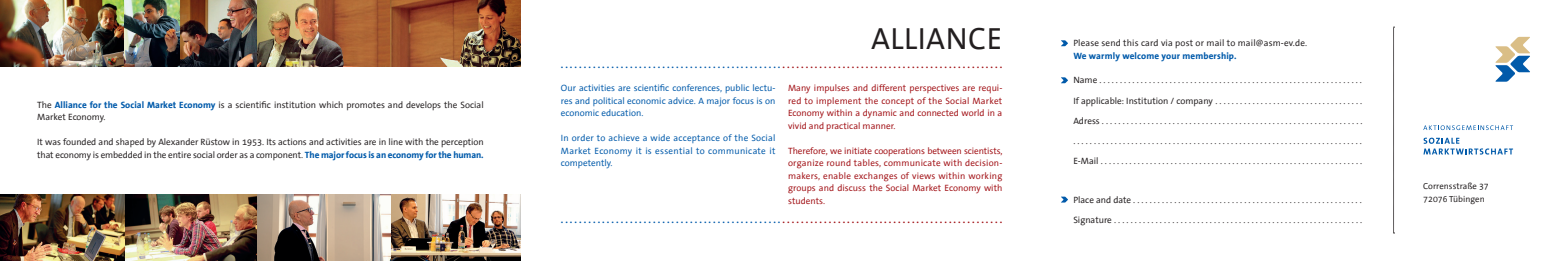
<style>
.page{position:relative;width:1558px;height:261px;background:#fff}
.page>*{position:absolute;margin:0;border:0;box-sizing:border-box;transform-origin:0 0}
.t1{font:30.89px "The Sans Office";letter-spacing:.015em;color:#231f20}
.t2{font:9.19px/20.1px "The Sans Office";color:#231f20}
.t3{font:9.19px/12.5px "The Sans Office";color:#a21217;text-align:justify}
.t4{font:700 9.19px "The Sans Office";letter-spacing:.015em;color:#015aaa}
.t5{font:9.19px/12.5px "The Sans Office";color:#015aaa;text-align:justify}
.t6{font:8.75px/13.1px "The Sans Office";letter-spacing:.005em;color:#231f20}
.s1{font-weight:700;color:#015aaa}
.s2{color:#a21217}
</style>
<div class="page">
<svg style="left:1393px;top:27px;width:1px;height:206px"></svg>
<svg style="left:1061px;top:40px;width:7px;height:6px"></svg>
<svg style="left:1061px;top:77px;width:7px;height:6px"></svg>
<svg style="left:1061px;top:196px;width:7px;height:6px"></svg>
<img style="left:0;top:0;width:181px;height:66px">
<img style="left:181px;top:0;width:340px;height:66px">
<img style="left:0;top:194px;width:521px;height:66px">
<svg style="left:1495px;top:37px;width:35px;height:45px"></svg>
<svg style="left:1423px;top:125px;width:90px;height:5px"></svg>
<svg style="left:1423px;top:137px;width:90px;height:17px"></svg>
<p class="t2" style="left:37px;top:98px;width:448px;line-height:12.5px">The <span class="s1">Alliance for the Social Market Economy</span> is a scientific institution which promotes and develops the Social<br>Market Economy.</p>
<p class="t2" style="left:37px;top:136px;width:448px;line-height:12.5px">It was founded and shaped by Alexander Rüstow in 1953. Its actions and activities are in line with the perception that economy is embedded in the entire social order as a component. <span class="s1">The major focus is an economy for the human.</span></p>
<h1 class="t1" style="left:871px;top:22px;width:133px">ALLIANCE</h1>
<p class="t4" style="left:561px;top:62px;width:443px">· · · · · · · · · · · · · · · · · · · · · · · · · · · · · · · · · · · · · · · · · · · · · · · · <span class="s2">· · · · · · · · · · · · · · · · · · · · · · · · · · · · · · · · · · · · · · · · · · · · · · · ·</span></p>
<p class="t5" style="left:561px;top:82px;width:216px">Our activities are scientific conferences, public lectu&shy;res and political economic advice. A major focus is on economic education.</p>
<p class="t5" style="left:561px;top:132px;width:216px">In order to achieve a wide acceptance of the Social Market Economy it is essential to communicate it competently.</p>
<p class="t3" style="left:788px;top:82px;width:216px">Many impulses and different perspectives are requi&shy;red to implement the concept of the Social Market Economy within a dynamic and connected world in a vivid and practical manner.</p>
<p class="t3" style="left:788px;top:145px;width:216px">Therefore, we initiate cooperations between scientists, organize round tables, communicate with decision&shy;makers, enable exchanges of views within working groups and discuss the Social Market Economy with students.</p>
<p class="t4" style="left:561px;top:217px;width:443px">· · · · · · · · · · · · · · · · · · · · · · · · · · · · · · · · · · · · · · · · · · · · · · · · <span class="s2">· · · · · · · · · · · · · · · · · · · · · · · · · · · · · · · · · · · · · · · · · · · · · · · ·</span></p>
<p class="t2" style="left:1073px;top:33px;width:235px">Please send this card via post or mail to mail@asm-ev.de.</p>
<p class="t4" style="left:1073px;top:51px;width:165px">We warmly welcome your membership.</p>
<p class="t2" style="left:1073px;top:70px;width:291px;text-align:justify">Name . . . . . . . . . . . . . . . . . . . . . . . . . . . . . . . . . . . . . . . . . . . . . . . . . . . . . . . . . . . . . . . .<br>If applicable: Institution / company . . . . . . . . . . . . . . . . . . . . . . . . . . . . . . . . . . . .<br>Adress . . . . . . . . . . . . . . . . . . . . . . . . . . . . . . . . . . . . . . . . . . . . . . . . . . . . . . . . . . . . . . . . . . . . . . . . . . . . . . . . . . . . . . . . . . . . . . . . . . . . . . . . . . . . . . . . . . . . . . . . . . . . . . . . . . . . .<br>E-Mail . . . . . . . . . . . . . . . . . . . . . . . . . . . . . . . . . . . . . . . . . . . . . . . . . . . . . . . . . . . . . . . .</p>
<p class="t2" style="left:1073px;top:189px;width:290px">Place and date . . . . . . . . . . . . . . . . . . . . . . . . . . . . . . . . . . . . . . . . . . . . . . . . . . . . . . . .<br>Signature . . . . . . . . . . . . . . . . . . . . . . . . . . . . . . . . . . . . . . . . . . . . . . . . . . . . . . . . . . . .</p>
<p class="t6" style="left:1423px;top:179px;width:67px">Corrensstraße 37<br>72076 Tübingen</p>
</div>
